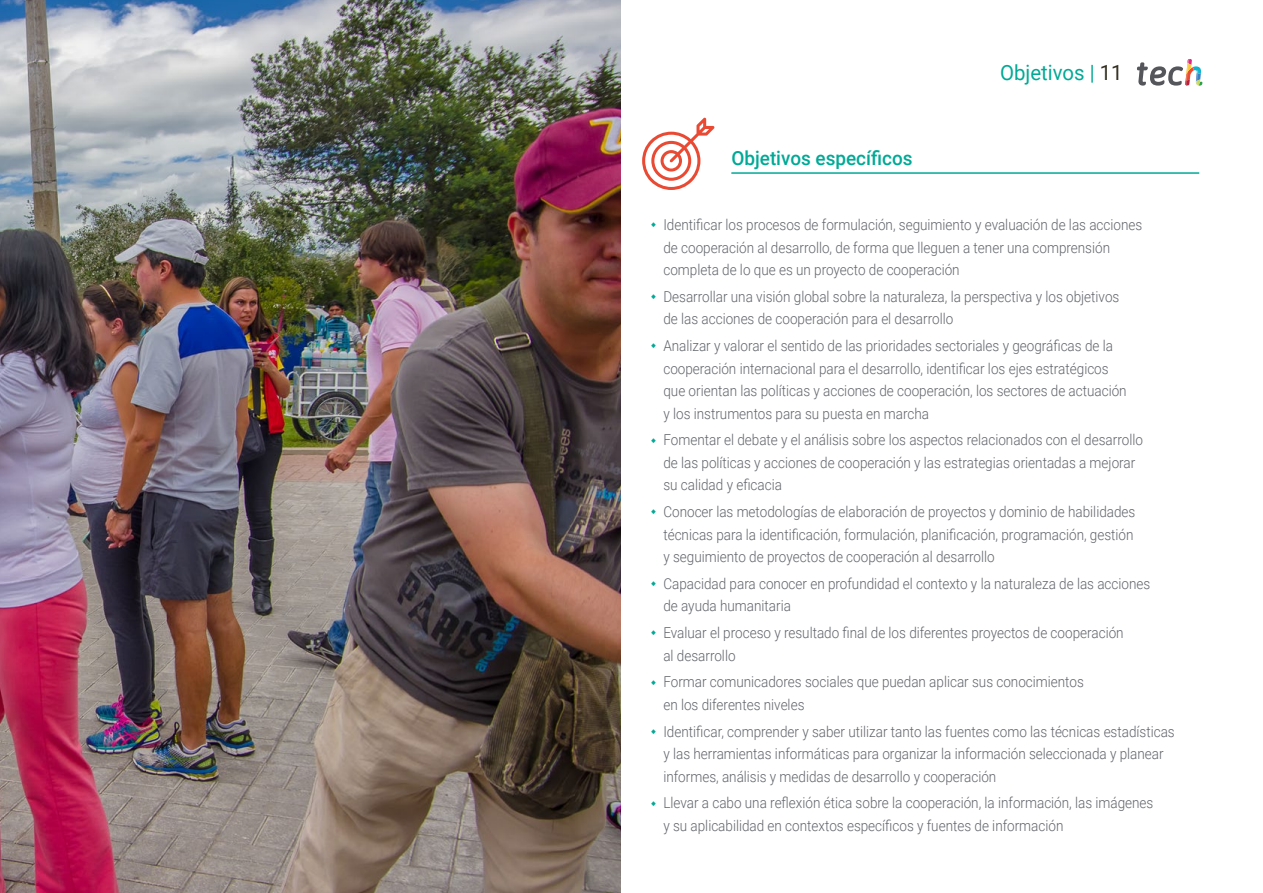
<style>
.page{position:relative;width:1263px;height:893px;background:#fff}
.page>*{position:absolute;margin:0;border:0;box-sizing:border-box;transform-origin:0 0}
.t1{font:21px "Roboto";color:#00a996}
.t2{font:500 19.5px "Roboto";color:#00a996}
.t3{font:300 15px/22.5px "Roboto";color:#61646a;scale:.9 1}
.s1{color:#312e20}
</style>
<div class="page">
<img style="left:0;top:0;width:621px;height:893px">
<svg style="left:1137px;top:59px;width:65px;height:27px"></svg>
<svg style="left:642px;top:118px;width:72px;height:72px"></svg>
<hr style="left:731px;top:173px;width:468px;height:1px;background:#00a996">
<h2 class="t2" style="left:731px;top:144px;width:183px">Objetivos específicos</h2>
<h1 class="t1" style="left:1000px;top:57px;width:124px">Objetivos | <span class="s1">11</span></h1>
<p class="t3" style="left:663px;top:213px;width:534px">Identificar los procesos de formulación, seguimiento y evaluación de las acciones de cooperación al desarrollo, de forma que lleguen a tener una comprensión completa de lo que es un proyecto de cooperación</p>
<p class="t3" style="left:663px;top:285px;width:508px">Desarrollar una visión global sobre la naturaleza, la perspectiva y los objetivos de las acciones de cooperación para el desarrollo</p>
<p class="t3" style="left:663px;top:334px;width:516px">Analizar y valorar el sentido de las prioridades sectoriales y geográficas de la cooperación internacional para el desarrollo, identificar los ejes estratégicos que orientan las políticas y acciones de cooperación, los sectores de actuación y los instrumentos para su puesta en marcha</p>
<p class="t3" style="left:663px;top:428px;width:534px">Fomentar el debate y el análisis sobre los aspectos relacionados con el desarrollo de las políticas y acciones de cooperación y las estrategias orientadas a mejorar su calidad y eficacia</p>
<p class="t3" style="left:663px;top:500px;width:526px">Conocer las metodologías de elaboración de proyectos y dominio de habilidades técnicas para la identificación, formulación, planificación, programación, gestión y seguimiento de proyectos de cooperación al desarrollo</p>
<p class="t3" style="left:663px;top:572px;width:542px">Capacidad para conocer en profundidad el contexto y la naturaleza de las acciones de ayuda humanitaria</p>
<p class="t3" style="left:663px;top:621px;width:513px">Evaluar el proceso y resultado final de los diferentes proyectos de cooperación al desarrollo</p>
<p class="t3" style="left:663px;top:670px;width:469px">Formar comunicadores sociales que puedan aplicar sus conocimientos en los diferentes niveles</p>
<p class="t3" style="left:663px;top:719px;width:570px">Identificar, comprender y saber utilizar tanto las fuentes como las técnicas estadísticas y las herramientas informáticas para organizar la información seleccionada y planear informes, análisis y medidas de desarrollo y cooperación</p>
<p class="t3" style="left:663px;top:791px;width:546px">Llevar a cabo una reflexión ética sobre la cooperación, la información, las imágenes y su aplicabilidad en contextos específicos y fuentes de información</p>
</div>
